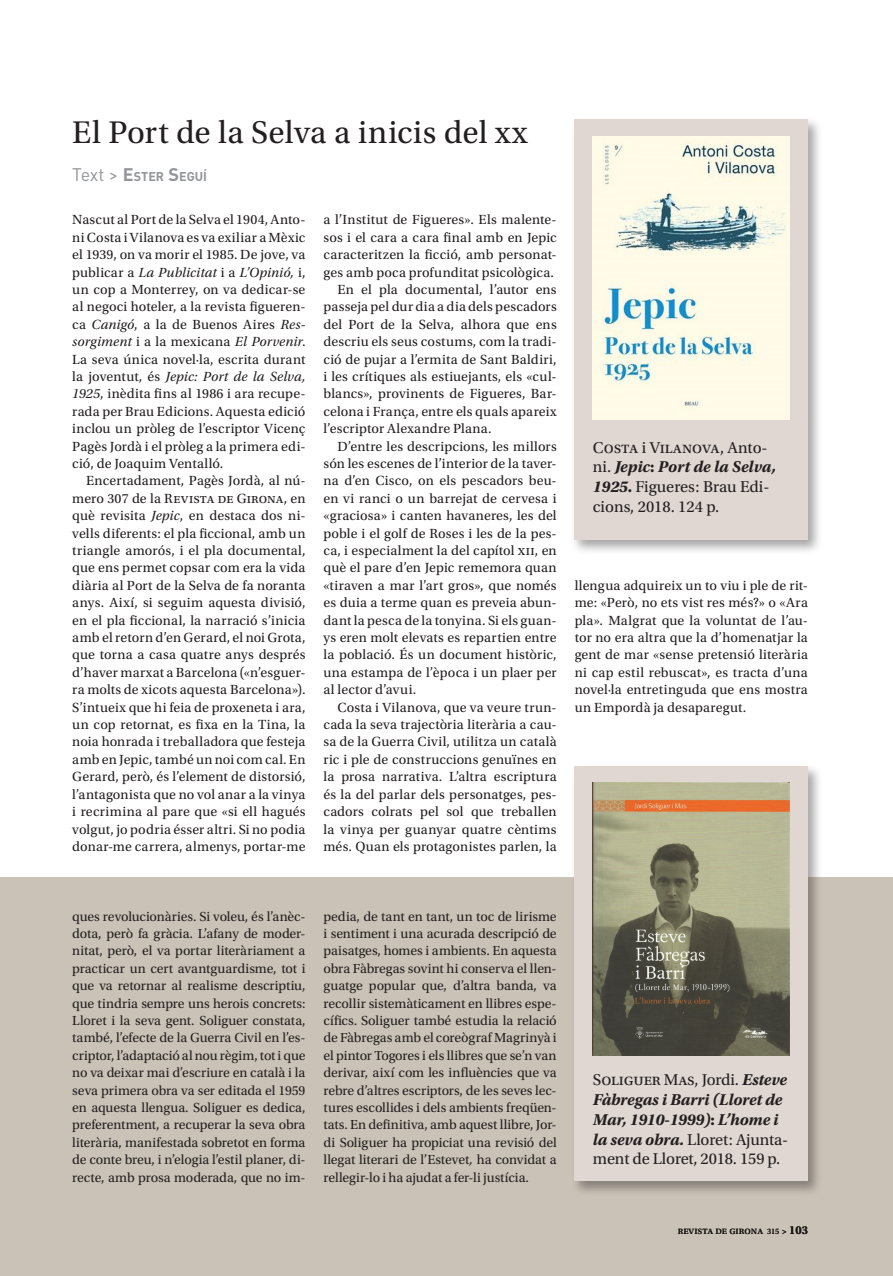
<style>
.page{position:relative;width:893px;height:1276px;background:#fff}
.page>*{position:absolute;margin:0;border:0;box-sizing:border-box;transform-origin:0 0}
.TÍTOLS_APARADOR{font:33px "Utopia Std";color:#231f20}
.Fitxa_tècnica_APARAD{font:italic 700 16.5px/19.8px "Utopia Std";letter-spacing:-.01em;color:#231f20}
.Fitxa_tècnica_APARAD-2{font:16.5px/19.8px "Utopia Std";color:#231f20}
.t1{font:13.95px/17.4px "Utopia Std";letter-spacing:.005em;color:#231f20;text-align:justify}
.t2{font:13.8px/17.4px "Utopia Std";letter-spacing:-.015em;color:#231f20;text-align:justify}
.TÍTOLS_APARADOR-2{font:700 12.6px "DIN Pro";color:#939598}
.t3{font:10.5px "Utopia Std";color:#231f20}
.s1{font-weight:400;font-size:18px}
.s2{font-size:18px}
.s3{font-style:italic}
.s4{font-weight:700;font-style:italic}
.s5{font-weight:700}
.s6{font-weight:400;font-style:normal}
.s7{font-style:normal}
.s8{font-size:8.25px}
.s9{font-weight:600;font-size:9px}
.s10{font-weight:600;font-size:12px}
</style>
<div class="page">
<div style="left:0;top:877px;width:893px;height:399px;background:#cbc2b7"></div>
<div style="left:571px;top:117px;width:251px;height:438px;background:#231f20;opacity:.4"></div>
<div style="left:575px;top:119px;width:233px;height:420px;background:#e1d7d2"></div>
<div style="left:571px;top:764px;width:251px;height:432px;background:#231f20;opacity:.4"></div>
<div style="left:575px;top:766px;width:233px;height:415px;background:#e1d7d2"></div>
<img style="left:593px;top:782px;width:197px;height:273px">
<img style="left:593px;top:136px;width:197px;height:283px">
<p class="TÍTOLS_APARADOR" style="left:72px;top:115px;width:457px">El Port de la Selva a inicis del xx</p>
<p class="TÍTOLS_APARADOR-2" style="left:72px;top:166px;width:136px"><span class="s1">Text &gt;</span> <span class="s2">E</span>STER <span class="s2">S</span>EGUÍ</p>
<p class="t1" style="left:72px;top:211px;width:235px">Nascut al Port de la Selva el 1904, Anto&shy;ni Costa i Vilanova es va exiliar a Mèxic el 1939, on va morir el 1985. De jove, va publicar a <span class="s3">La Publicitat</span> i a <span class="s3">L’Opinió,</span> i, un cop a Monterrey, on va dedicar-se al negoci hoteler, a la revista figueren&shy;ca <span class="s3">Canigó</span>, a la de Buenos Aires <span class="s3">Res&shy;sorgiment</span> i a la mexicana <span class="s3">El Porvenir</span>.<br>La seva única novel·la, escrita durant la joventut, és <span class="s3">Jepic: Port de la Selva, 1925</span>, inèdita fins al 1986 i ara recupe&shy;rada per Brau Edicions. Aquesta edició inclou un pròleg de l’escriptor Vicenç Pagès Jordà i el pròleg a la primera edi&shy;ció, de Joaquim Ventalló.</p>
<p class="t1" style="left:72px;top:472px;width:235px;text-indent:14px">Encertadament, Pagès Jordà, al nú&shy;mero 307 de la Revista de Girona, en què revisita <span class="s3">Jepic</span>, en destaca dos ni&shy;vells diferents: el pla ficcional, amb un triangle amorós, i el pla documental, que ens permet copsar com era la vida diària al Port de la Selva de fa noranta anys. Així, si seguim aquesta divisió, en el pla ficcional, la narració s’inicia amb el retorn d’en Gerard, el noi Grota, que torna a casa quatre anys després d’haver marxat a Barcelona («n’esguer&shy;ra molts de xicots aquesta Barcelona»).<br>S’intueix que hi feia de proxeneta i ara, un cop retornat, es fixa en la Tina, la noia honrada i treballadora que festeja amb en Jepic, també un noi com cal. En Gerard, però, és l’element de distorsió, l’antagonista que no vol anar a la vinya i recrimina al pare que «si ell hagués volgut, jo podria ésser altri. Si no podia donar-me carrera, almenys, portar-me</p>
<p class="t1" style="left:323px;top:211px;width:235px">a l’Institut de Figueres». Els malente&shy;sos i el cara a cara final amb en Jepic caracteritzen la ficció, amb personat&shy;ges amb poca profunditat psicològica.</p>
<p class="t1" style="left:323px;top:281px;width:235px;text-indent:14px">En el pla documental, l’autor ens passeja pel dur dia a dia dels pescadors del Port de la Selva, alhora que ens descriu els seus costums, com la tradi&shy;ció de pujar a l’ermita de Sant Baldiri, i les crítiques als estiuejants, els «cul&shy;blancs», provinents de Figueres, Bar&shy;celona i França, entre els quals apareix l’escriptor Alexandre Plana.</p>
<p class="t1" style="left:323px;top:437px;width:235px;text-indent:14px">D’entre les descripcions, les millors són les escenes de l’interior de la taver&shy;na d’en Cisco, on els pescadors beu&shy;en vi ranci o un barrejat de cervesa i «graciosa» i canten havaneres, les del poble i el golf de Roses i les de la pes&shy;ca, i especialment la del capítol xii, en què el pare d’en Jepic rememora quan «tiraven a mar l’art gros», que només es duia a terme quan es preveia abun&shy;dant la pesca de la tonyina. Si els guan&shy;ys eren molt elevats es repartien entre la població. És un document històric, una estampa de l’època i un plaer per al lector d’avui.</p>
<p class="t1" style="left:323px;top:698px;width:235px;text-indent:14px">Costa i Vilanova, que va veure trun&shy;cada la seva trajectòria literària a cau&shy;sa de la Guerra Civil, utilitza un català ric i ple de construccions genuïnes en la prosa narrativa. L’altra escriptura és la del parlar dels personatges, pes&shy;cadors colrats pel sol que treballen la vinya per guanyar quatre cèntims més. Quan els protagonistes parlen, la</p>
<p class="Fitxa_tècnica_APARAD-2" style="left:593px;top:438px;width:185px">Costa i Vilanova, Anto&shy;ni. <span class="s4">Jepic</span><span class="s5">:</span> <span class="s4">Port de la Selva,<br>1925</span><span class="s5">.</span> Figueres: Brau Edi&shy;cions, 2018. 124 p.</p>
<p class="t1" style="left:575px;top:577px;width:235px">llengua adquireix un to viu i ple de rit&shy;me: «Però, no ets vist res més?» o «Ara pla». Malgrat que la voluntat de l’au&shy;tor no era altra que la d’homenatjar la gent de mar «sense pretensió literària ni cap estil rebuscat», es tracta d’una novel·la entretinguda que ens mostra un Empordà ja desaparegut.</p>
<p class="t2" style="left:72px;top:907px;width:235px">ques revolucionàries. Si voleu, és l’anèc&shy;dota, però fa gràcia. L’afany de moder&shy;nitat, però, el va portar literàriament a practicar un cert avantguardisme, tot i que va retornar al realisme descriptiu, que tindria sempre uns herois concrets:<br>Lloret i la seva gent. Soliguer constata, també, l’efecte de la Guerra Civil en l’es&shy;criptor, l’adaptació al nou règim, tot i que no va deixar mai d’escriure en català i la seva primera obra va ser editada el 1959 en aquesta llengua. Soliguer es dedica, preferentment, a recuperar la seva obra literària, manifestada sobretot en forma de conte breu, i n’elogia l’estil planer, di&shy;recte, amb prosa moderada, que no im-</p>
<p class="t2" style="left:323px;top:907px;width:235px">pedia, de tant en tant, un toc de lirisme i sentiment i una acurada descripció de paisatges, homes i ambients. En aquesta obra Fàbregas sovint hi conserva el llen&shy;guatge popular que, d’altra banda, va recollir sistemàticament en llibres espe&shy;cífics. Soliguer també estudia la relació de Fàbregas amb el coreògraf Magrinyà i el pintor Togores i els llibres que se’n van derivar, així com les influències que va rebre d’altres escriptors, de les seves lec&shy;tures escollides i dels ambients freqüen&shy;tats. En definitiva, amb aquest llibre, Jor&shy;di Soliguer ha propiciat una revisió del llegat literari de l’Estevet<span class="s3">,</span> ha convidat a rellegir-lo i ha ajudat a fer-li justícia.</p>
<p class="Fitxa_tècnica_APARAD" style="left:593px;top:1070px;width:197px"><span class="s6">Soliguer Mas, Jordi.</span> Esteve<br>Fàbregas i Barri (Lloret de<br>Mar, 1910-1999)<span class="s7">:</span> L’home i la seva obra. <span class="s6">Lloret: Ajunta&shy;ment de Lloret, 2018. 159 p.</span></p>
<p class="t3" style="left:678px;top:1224px;width:132px">revista de girona <span class="s8">315</span> <span class="s9">&gt;</span> <span class="s10">103</span></p>
</div>
